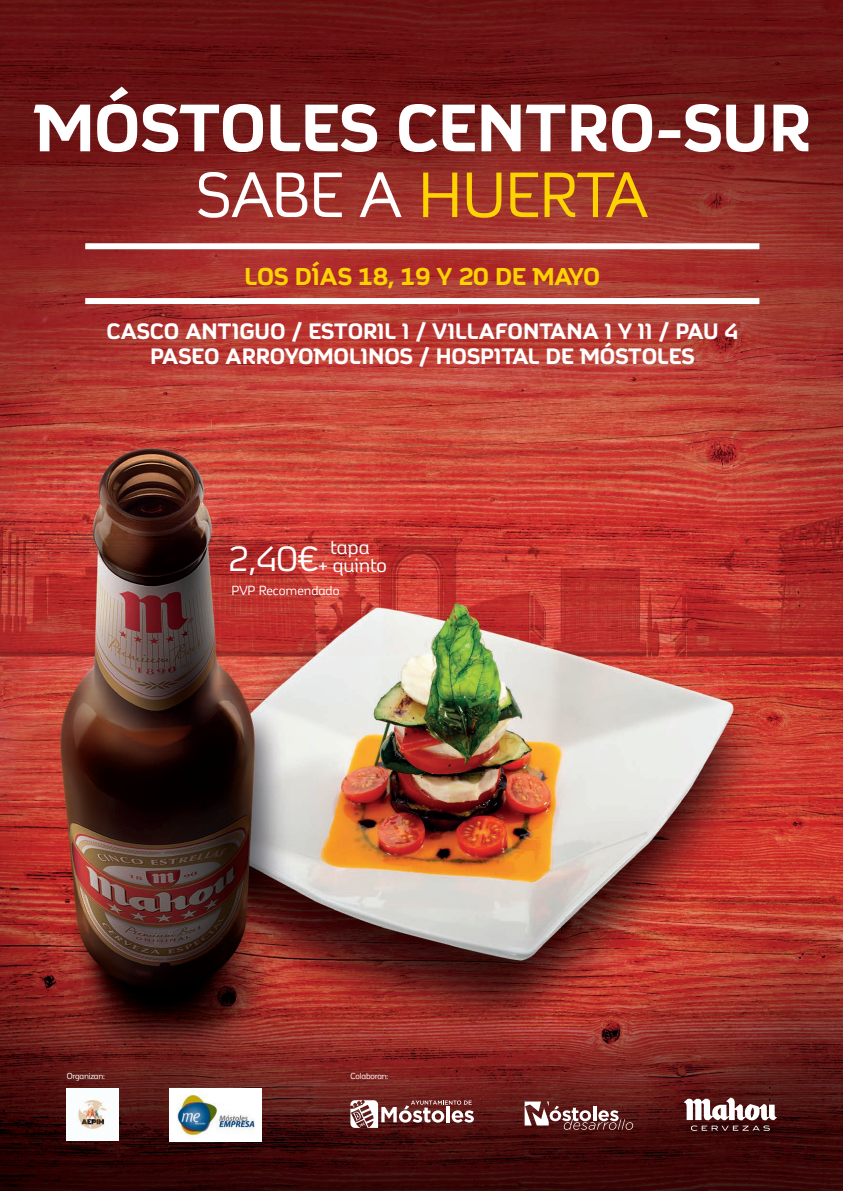
<style>
.page{position:relative;width:843px;height:1191px;background:#fff}
.page>*{position:absolute;margin:0;border:0;box-sizing:border-box;transform-origin:0 0}
.t1{font:700 63px "Mahou";color:#fff}
.t2{font:60px "Mahou";color:#fed304}
.t3{font:33px "Mahou";color:#fff}
.t4{font:700 23px "Mahou";color:#fed304}
.t5{font:700 21px "Mahou";color:#fff}
.t6{font:19px "Mahou";letter-spacing:-.005em;color:#fff}
.t7{font:12.5px "Mahou";color:#fff}
.t8{font:8.2px "Mahou";letter-spacing:-.02em;color:#fff}
.s1{color:#fff}
</style>
<div class="page">
<img style="left:0;top:0;width:843px;height:1191px">
<div style="left:85px;top:243px;width:674px;height:6px;background:#fff"></div>
<div style="left:85px;top:298px;width:674px;height:6px;background:#fff"></div>
<svg style="left:524px;top:1101px;width:109px;height:29px"></svg>
<svg style="left:350px;top:1100px;width:124px;height:28px"></svg>
<img style="left:170px;top:1088px;width:91px;height:53px">
<img style="left:67px;top:1089px;width:52px;height:52px">
<svg style="left:683px;top:1098px;width:94px;height:33px"></svg>
<p class="t1" style="left:34px;top:86px;width:778px">MÓSTOLES CENTRO-SUR</p>
<p class="t2" style="left:196px;top:158px;width:453px"><span class="s1">SABE A</span> HUERTA</p>
<p class="t4" style="left:244px;top:261px;width:357px">LOS DÍAS 18, 19 Y 20 DE MAYO</p>
<p class="t5" style="left:106px;top:317px;width:633px">CASCO ANTIGUO / ESTORIL I / VILLAFONTANA I Y II / PAU 4</p>
<p class="t5" style="left:150px;top:343px;width:546px">PASEO ARROYOMOLINOS / HOSPITAL DE MÓSTOLES</p>
<p class="t6" style="left:330px;top:535px;width:40px">tapa</p>
<p class="t3" style="left:228px;top:539px;width:92px">2,40€</p>
<p class="t6" style="left:318px;top:553px;width:70px">+ quinto</p>
<p class="t7" style="left:231px;top:582px;width:109px">PVP Recomendado</p>
<p class="t8" style="left:67px;top:1071px;width:40px">Organizan:</p>
<p class="t8" style="left:350px;top:1071px;width:39px">Colaboran:</p>
</div>
